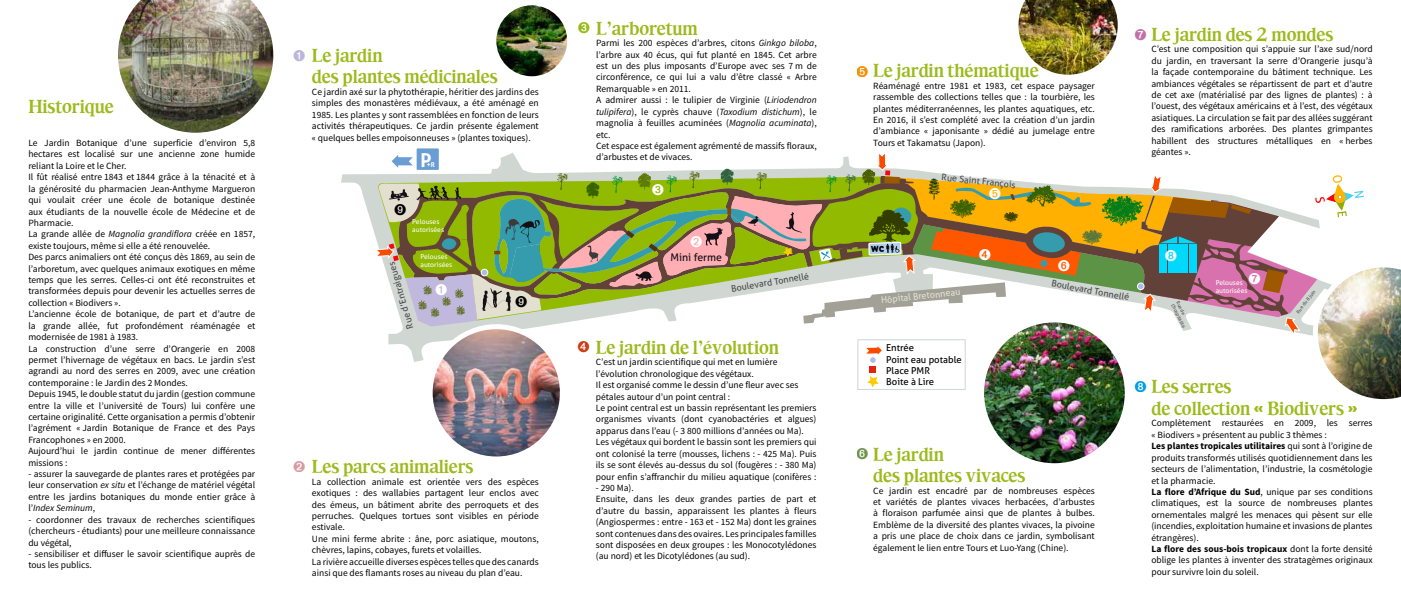
<style>
.page{position:relative;width:1401px;height:596px;background:#fff}
.page>*{position:absolute;margin:0;border:0;box-sizing:border-box;transform-origin:0 0}
.t1{font:700 19px "Aller";color:#fff}
.t2{font:600 18px/21.6px "TF Habitat";color:#9bba1b}
.t3{font:10.6px "Aller";color:#141015}
.t4{font:9.5px/11.4px "Source Sans Pro";color:#000}
.t5{font:9.5px/11.4px "Aller";color:#000}
.t6{font:9.1px "Aller";color:#4a4a4c}
.t7{font:9.1px "Aller";color:#e4e0d0}
.t8{font:6.8px/8.1px "Aller";color:#f9fcf8}
.t9{font:700 6.6px "Aller";color:#fff}
.t10{font:4.7px/5.7px "Aller";color:#4a4a4c}
.s1{font-style:italic}
.s2{font-weight:700}
</style>
<div class="page">
<div style="left:416px;top:148px;width:23px;height:22px;background:#699dd3"></div>
<img style="left:496px;top:5px;width:71px;height:71px;border-radius:35px">
<img style="left:1018px;top:0;width:99px;height:75px">
<img style="left:430px;top:326px;width:132px;height:132px;border-radius:66px">
<img style="left:984px;top:322px;width:140px;height:141px;border-radius:70px">
<img style="left:118px;top:0;width:155px;height:133px">
<img style="left:373px;top:150px;width:1027px;height:254px">
<h2 class="t2" style="left:28px;top:96px;width:87px">Historique</h2>
<p class="t4" style="left:28px;top:137px;width:228px">Le Jardin Botanique d’une superficie d’environ 5,8 hectares est localisé sur une ancienne zone humide reliant la Loire et le Cher.<br>Il fût réalisé entre 1843 et 1844 grâce à la ténacité et à la générosité du pharmacien Jean-Anthyme Margueron qui voulait créer une école de botanique destinée aux étudiants de la nouvelle école de Médecine et de Pharmacie.<br>La grande allée de <span class="s1">Magnolia grandiflora</span> créée en 1857, existe toujours, même si elle a été renouvelée.<br>Des parcs animaliers ont été conçus dès 1869, au sein de l’arboretum, avec quelques animaux exotiques en même temps que les serres. Celles-ci ont été reconstruites et transformées depuis pour devenir les actuelles serres de collection « Biodivers ».<br>L’ancienne école de botanique, de part et d’autre de la grande allée, fut profondément réaménagée et modernisée de 1981 à 1983.<br>La construction d’une serre d’Orangerie en 2008 permet l’hivernage de végétaux en bacs. Le jardin s’est agrandi au nord des serres en 2009, avec une création contemporaine : le Jardin des 2 Mondes.<br>Depuis 1945, le double statut du jardin (gestion commune entre la ville et l’université de Tours) lui confère une certaine originalité. Cette organisation a permis d’obtenir l’agrément « Jardin Botanique de France et des Pays Francophones » en 2000.<br>Aujourd’hui le jardin continue de mener différentes missions :</p>
<p class="t4" style="left:28px;top:468px;width:228px;text-align:justify">- assurer la sauvegarde de plantes rares et protégées par leur conservation <span class="s1">ex situ</span> et l’échange de matériel végétal entre les jardins botaniques du monde entier grâce à l’<span class="s1">Index Seminum</span>,</p>
<p class="t4" style="left:28px;top:513px;width:228px;text-align:justify">- coordonner des travaux de recherches scientifiques (chercheurs - étudiants) pour une meilleure connaissance du végétal,</p>
<p class="t4" style="left:28px;top:548px;width:228px">- sensibiliser et diffuser le savoir scientifique auprès de tous les publics.</p>
<h2 class="t2" style="left:312px;top:45px;width:187px">Le jardin<br>des plantes médicinales</h2>
<p class="t4" style="left:312px;top:86px;width:228px;text-align:justify">Ce jardin axé sur la phytothérapie, héritier des jardins des simples des monastères médiévaux, a été aménagé en 1985. Les plantes y sont rassemblées en fonction de leurs activités thérapeutiques. Ce jardin présente également « quelques belles empoisonneuses » (plantes toxiques).</p>
<h1 class="t1" style="left:420px;top:148px;width:13px">P</h1>
<p class="t9" style="left:427px;top:161px;width:10px">+R</p>
<p class="t8" style="left:412px;top:217px;width:33px">Pelouses autorisées</p>
<h2 class="t2" style="left:596px;top:18px;width:103px">L’arboretum</h2>
<p class="t4" style="left:596px;top:37px;width:222px">Parmi les 200 espèces d’arbres, citons <span class="s1">Ginkgo biloba</span>, l’arbre aux 40 écus, qui fut planté en 1845. Cet arbre est un des plus imposants d’Europe avec ses 7 m de circonférence, ce qui lui a valu d’être classé « Arbre Remarquable » en 2011.<br>A admirer aussi : le tulipier de Virginie (<span class="s1">Liriodendron tulipifera</span>), le cyprès chauve (<span class="s1">Taxodium distichum</span>), le magnolia à feuilles acuminées (<span class="s1">Magnolia acuminata</span>), etc.<br>Cet espace est également agrémenté de massifs floraux, d’arbustes et de vivaces.</p>
<p class="t3" style="left:670px;top:250px;width:53px">Mini ferme</p>
<p class="t8" style="left:420px;top:252px;width:33px">Pelouses autorisées</p>
<p class="t6" style="left:405px;top:330px;width:70px;rotate:-106deg">Rue d’Entraigues</p>
<p class="t6" style="left:730px;top:282px;width:80px;rotate:-9deg">Boulevard Tonnellé</p>
<h2 class="t2" style="left:312px;top:455px;width:163px">Les parcs animaliers</h2>
<p class="t4" style="left:312px;top:475px;width:228px">La collection animale est orientée vers des espèces exotiques : des wallabies partagent leur enclos avec des émeus, un bâtiment abrite des perroquets et des perruches. Quelques tortues sont visibles en période estivale.<br>Une mini ferme abrite : âne, porc asiatique, moutons, chèvres, lapins, cobayes, furets et volailles.<br>La rivière accueille diverses espèces telles que des canards ainsi que des flamants roses au niveau du plan d’eau.</p>
<h2 class="t2" style="left:596px;top:336px;width:184px">Le jardin de l’évolution</h2>
<p class="t4" style="left:596px;top:356px;width:222px">C’est un jardin scientifique qui met en lumière l’évolution chronologique des végétaux.<br>Il est organisé comme le dessin d’une fleur avec ses pétales autour d’un point central :<br>Le point central est un bassin représentant les premiers organismes vivants (dont cyanobactéries et algues) apparus dans l’eau (- 3 800 millions d’années ou Ma).<br>Les végétaux qui bordent le bassin sont les premiers qui ont colonisé la terre (mousses, lichens : - 425 Ma). Puis ils se sont élevés au-dessus du sol (fougères : - 380 Ma) pour enfin s’affranchir du milieu aquatique (conifères :</p>
<p class="t4" style="left:596px;top:482px;width:222px">- 290 Ma).<br>Ensuite, dans les deux grandes parties de part et d’autre du bassin, apparaissent les plantes à fleurs (Angiospermes : entre - 163 et - 152 Ma) dont les graines sont contenues dans des ovaires. Les principales familles sont disposées en deux groupes : les Monocotylédones (au nord) et les Dicotylédones (au sud).</p>
<h2 class="t2" style="left:873px;top:60px;width:167px">Le jardin thématique</h2>
<p class="t4" style="left:873px;top:80px;width:223px;text-align:justify">Réaménagé entre 1981 et 1983, cet espace paysager rassemble des collections telles que : la tourbière, les plantes méditerranéennes, les plantes aquatiques, etc.<br>En 2016, il s’est complété avec la création d’un jardin d’ambiance « japonisante » dédié au jumelage entre Tours et Takamatsu (Japon).</p>
<p class="t6" style="left:942px;top:171px;width:76px;rotate:6deg">Rue Saint François</p>
<h2 class="t2" style="left:1151px;top:24px;width:183px">Le jardin des 2 mondes</h2>
<p class="t4" style="left:1151px;top:44px;width:223px;text-align:justify">C’est une composition qui s’appuie sur l’axe sud/nord du jardin, en traversant la serre d’Orangerie jusqu’à la façade contemporaine du bâtiment technique. Les ambiances végétales se répartissent de part et d’autre de cet axe (matérialisé par des lignes de plantes) : à l’ouest, des végétaux américains et à l’est, des végétaux asiatiques. La circulation se fait par des allées suggérant des ramifications arborées. Des plantes grimpantes habillent des structures métalliques en « herbes géantes ».</p>
<p class="t7" style="left:880px;top:294px;width:81px;rotate:-6deg">Hôpital Bretonneau</p>
<p class="t5" style="left:886px;top:342px;width:77px">Entrée<br>Point eau potable<br>Place PMR<br>Boite à Lire</p>
<p class="t6" style="left:1052px;top:278px;width:80px;rotate:10deg">Boulevard Tonnellé</p>
<h2 class="t2" style="left:873px;top:443px;width:153px">Le jardin<br>des plantes vivaces</h2>
<p class="t4" style="left:873px;top:484px;width:223px;text-align:justify">Ce jardin est encadré par de nombreuses espèces et variétés de plantes vivaces herbacées, d’arbustes à floraison parfumée ainsi que de plantes à bulbes.<br>Emblème de la diversité des plantes vivaces, la pivoine a pris une place de choix dans ce jardin, symbolisant également le lien entre Tours et Luo-Yang (Chine).</p>
<p class="t8" style="left:1215px;top:278px;width:33px">Pelouses autorisées</p>
<p class="t10" style="left:1180px;top:300px;width:28px;rotate:63deg">Rue de<br>L’hospitalité</p>
<p class="t10" style="left:1295px;top:311px;width:29px;rotate:-53deg">Rue du 8 juin</p>
<h2 class="t2" style="left:1151px;top:376px;width:207px">Les serres<br>de collection « Biodivers »</h2>
<p class="t4" style="left:1151px;top:417px;width:223px">Complètement restaurées en 2009, les serres « Biodivers » présentent au public 3 thèmes :<br><span class="s2">Les plantes tropicales utilitaires</span> qui sont à l’origine de produits transformés utilisés quotidiennement dans les secteurs de l’alimentation, l’industrie, la cosmétologie et la pharmacie.<br><span class="s2">La flore d’Afrique du Sud</span>, unique par ses conditions climatiques, est la source de nombreuses plantes ornementales malgré les menaces qui pèsent sur elle (incendies, exploitation humaine et invasions de plantes étrangères).<br><span class="s2">La flore des sous-bois tropicaux</span> dont la forte densité oblige les plantes à inventer des stratagèmes originaux pour survivre loin du soleil.</p>
</div>
